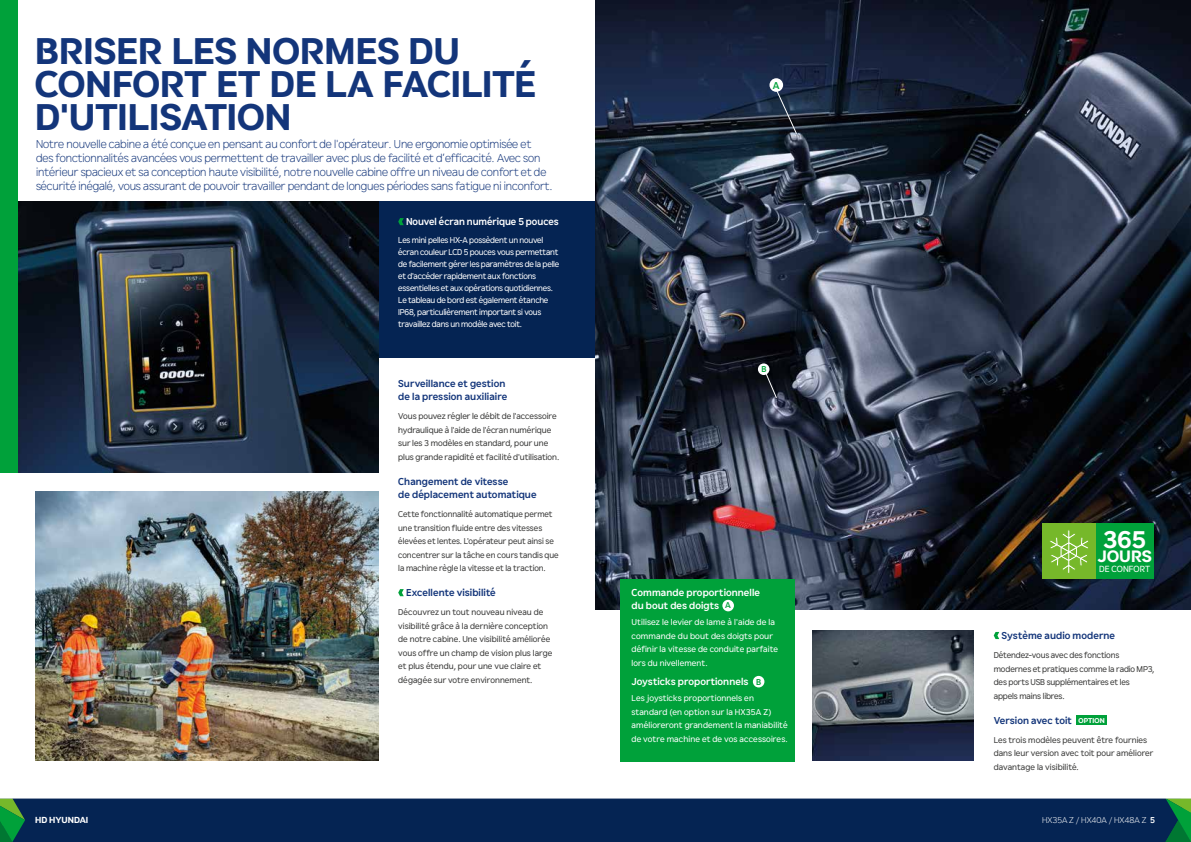
<style>
.page{position:relative;width:1191px;height:842px;background:#fff}
.page>*{position:absolute;margin:0;border:0;box-sizing:border-box;transform-origin:0 0}
.t1{font:36px/33px "HD Hyundai Gothic Euro Lg Bd";letter-spacing:.005em;color:#13357a}
.t2{font:23.4px "HD Hyundai Gothic Euro Lg Bd";color:#fff}
.t3{font:16px "HD Hyundai Gothic Euro Lg Bd";letter-spacing:.01em;color:#fff}
.t4{font:300 11.5px/14px "HD Hyundai Gothic Euro";letter-spacing:-.01em;color:#13357a}
.t5{font:700 10px/13.5px "HD Hyundai Gothic Euro";letter-spacing:.005em;color:#13357a}
.t6{font:700 10px/13px "HD Hyundai Gothic Euro";letter-spacing:.005em;color:#fff}
.t7{font:700 10px "HD Hyundai Gothic Euro";color:#00a13a}
.t8{font:8.9px "HD Hyundai Gothic Euro";letter-spacing:.005em;color:#fff}
.t9{font:8.5px/13.5px "HD Hyundai Gothic Euro";letter-spacing:-.005em;color:#3c3c3b}
.t10{font:8.5px/12px "HD Hyundai Gothic Euro";letter-spacing:-.015em;color:#fff}
.t11{font:8.5px/13.5px "HD Hyundai Gothic Euro";letter-spacing:.01em;color:#fff}
.t12{font:300 8.5px "HD Hyundai Gothic Euro";color:#fff}
.t13{font:8.5px "HD Hyundai Gothic Euro Lg Bd";color:#fff}
.t14{font:700 8.5px "HD Hyundai Gothic Euro";color:#00a13a}
.s1{font-family:"HD Hyundai Gothic Euro Lg Bd";font-weight:400;font-size:6.8px;color:#fff}
.s2{font-weight:700}
</style>
<div class="page">
<div style="left:0;top:201px;width:595px;height:157px;background:#052453"></div>
<img style="left:595px;top:0;width:596px;height:609px">
<div style="left:619px;top:579px;width:175px;height:183px;background:#00a13a"></div>
<svg style="left:398px;top:218px;width:6px;height:7px"></svg>
<img style="left:17px;top:201px;width:361px;height:272px">
<img style="left:812px;top:630px;width:162px;height:130px">
<img style="left:35px;top:492px;width:343px;height:268px">
<div style="left:0;top:0;width:17px;height:473px;background:#00a13a"></div>
<svg style="left:993px;top:632px;width:6px;height:7px"></svg>
<div style="left:1076px;top:715px;width:31px;height:9px;background:#00a13a"></div>
<svg style="left:398px;top:589px;width:6px;height:7px"></svg>
<div style="left:1095px;top:524px;width:59px;height:55px;background:#00a13a"></div>
<div style="left:1041px;top:524px;width:54px;height:55px;background:#76b82a"></div>
<svg style="left:1050px;top:530px;width:39px;height:43px"></svg>
<div style="left:722px;top:600px;width:12px;height:11px;background:#fff;border-radius:50%"></div>
<svg style="left:776px;top:89px;width:21px;height:45px"></svg>
<svg style="left:764px;top:370px;width:13px;height:28px"></svg>
<div style="left:769px;top:78px;width:14px;height:14px;background:#fff;border-radius:50%"></div>
<div style="left:753px;top:676px;width:11px;height:11px;background:#fff;border-radius:50%"></div>
<div style="left:758px;top:363px;width:11px;height:12px;background:#fff;border-radius:50%"></div>
<div style="left:0;top:798px;width:1191px;height:44px;background:#052453"></div>
<svg style="left:1165px;top:799px;width:26px;height:43px"></svg>
<svg style="left:0;top:799px;width:25px;height:43px"></svg>
<hr style="left:0;top:798px;width:1191px;height:1px;background:#fff">
<h1 class="t1" style="left:35px;top:35px;width:502px">BRISER LES NORMES DU<br>CONFORT ET DE LA FACILITÉ<br>D'UTILISATION</h1>
<p class="t4" style="left:36px;top:137px;width:518px">Notre nouvelle cabine a été conçue en pensant au confort de l'opérateur. Une ergonomie optimisée et<br>des fonctionnalités avancées vous permettent de travailler avec plus de facilité et d’efficacité. Avec son intérieur spacieux et sa conception haute visibilité, notre nouvelle cabine offre un niveau de confort et de sécurité inégalé, vous assurant de pouvoir travailler pendant de longues périodes sans fatigue ni inconfort.</p>
<p class="t6" style="left:406px;top:215px;width:154px">Nouvel écran numérique 5 pouces</p>
<p class="t10" style="left:398px;top:234px;width:163px">Les mini pelles HX-A possèdent un nouvel écran couleur LCD 5 pouces vous permettant de facilement gérer les paramètres de la pelle et d'accéder rapidement aux fonctions essentielles et aux opérations quotidiennes.<br>Le tableau de bord est également étanche IP68, particulièrement important si vous travaillez dans un modèle avec toit.</p>
<p class="t5" style="left:398px;top:376px;width:110px">Surveillance et gestion de la pression auxiliaire</p>
<p class="t9" style="left:398px;top:409px;width:162px">Vous pouvez régler le débit de l'accessoire hydraulique à l'aide de l'écran numérique sur les 3 modèles en standard, pour une plus grande rapidité et facilité d'utilisation.</p>
<p class="t5" style="left:398px;top:474px;width:140px">Changement de vitesse<br>de déplacement automatique</p>
<p class="t9" style="left:398px;top:507px;width:162px">Cette fonctionnalité automatique permet une transition fluide entre des vitesses élevées et lentes. L'opérateur peut ainsi se concentrer sur la tâche en cours tandis que la machine règle la vitesse et la traction.</p>
<p class="t5" style="left:406px;top:586px;width:91px">Excellente visibilité</p>
<p class="t9" style="left:398px;top:605px;width:156px">Découvrez un tout nouveau niveau de visibilité grâce à la dernière conception de notre cabine. Une visibilité améliorée vous offre un champ de vision plus large et plus étendu, pour une vue claire et dégagée sur votre environnement.</p>
<p class="t7" style="left:773px;top:78px;width:8px">A</p>
<p class="t14" style="left:761px;top:363px;width:7px">B</p>
<p class="t6" style="left:631px;top:585px;width:130px">Commande proportionnelle du bout des doigts</p>
<p class="t11" style="left:631px;top:615px;width:148px">Utilisez le levier de lame à l'aide de la commande du bout des doigts pour définir la vitesse de conduite parfaite lors du nivellement.</p>
<p class="t6" style="left:631px;top:674px;width:119px">Joysticks proportionnels</p>
<p class="t11" style="left:631px;top:691px;width:158px">Les joysticks proportionnels en standard (en option sur la HX35A Z) amélioreront grandement la maniabilité de votre machine et de vos accessoires.</p>
<p class="t14" style="left:725px;top:599px;width:7px">A</p>
<p class="t14" style="left:756px;top:676px;width:7px">B</p>
<h2 class="t2" style="left:1103px;top:523px;width:45px">365</h2>
<h3 class="t3" style="left:1097px;top:545px;width:56px">JOURS</h3>
<p class="t8" style="left:1099px;top:563px;width:53px">DE CONFORT</p>
<p class="t5" style="left:1001px;top:629px;width:115px">Système audio moderne</p>
<p class="t9" style="left:993px;top:648px;width:162px">Détendez-vous avec des fonctions modernes et pratiques comme la radio MP3, des ports USB supplémentaires et les appels mains libres.</p>
<p class="t5" style="left:993px;top:713px;width:112px">Version avec toit <span class="s1">OPTION</span></p>
<p class="t9" style="left:993px;top:733px;width:161px">Les trois modèles peuvent être fournies dans leur version avec toit pour améliorer davantage la visibilité.</p>
<p class="t13" style="left:35px;top:814px;width:54px">HD HYUNDAI</p>
<p class="t12" style="left:1042px;top:815px;width:114px">HX35A Z / HX40A / HX48A Z <span class="s2">5</span></p>
</div>
